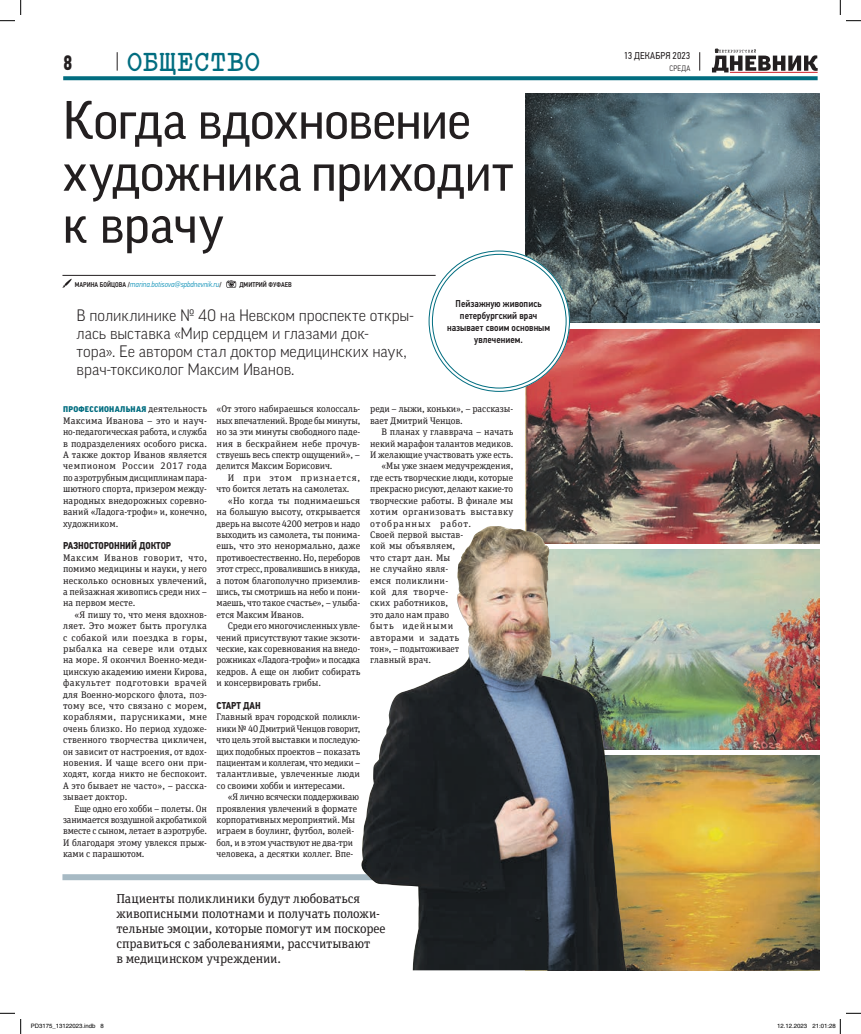
<style>
.page{position:relative;width:861px;height:1034px;background:#fff}
.page>*{position:absolute;margin:0;border:0;box-sizing:border-box;transform-origin:0 0}
.t1{font:52px/52px "Good Pro";letter-spacing:-.01em;color:#231f20}
.t2{font:700 26px "Elementa Pro";letter-spacing:.04em;color:#016d80}
.t3{font:700 21px "PF Din Text Cond Pro";color:#231f20;scale:.9 1}
.t4{font:300 16px/18px "Good Pro";color:#231f20}
.t5{font:13px/15px "FF Unit Slab Pro";color:#231f20}
.t6{font:500 10px/12px "PF Din Text Cond Pro";color:#231f20;text-align:center}
.t7{font:700 10px "PF Din Text Cond Pro";letter-spacing:-.01em;color:#231f20}
.t8{font:10px "PF Din Text Cond Pro";letter-spacing:.01em;color:#231f20}
.t9{font:9.5px/11.4px "FF Unit Slab Pro";letter-spacing:-.005em;color:#231f20;text-align:justify}
.t10{font:9.5px "FF Unit Slab Pro";letter-spacing:.035em;color:#231f20}
.t11{font:9.5px "FF Unit Slab Pro";letter-spacing:.09em;color:#231f20}
.t12{font:9.5px "FF Unit Slab Pro";letter-spacing:.03em;color:#231f20}
.t13{font:9.5px "FF Unit Slab Pro";letter-spacing:.02em;color:#231f20}
.t14{font:9.5px "FF Unit Slab Pro";letter-spacing:.04em;color:#231f20}
.t15{font:9.5px "FF Unit Slab Pro";letter-spacing:.08em;color:#231f20}
.t16{font:italic 300 8px "PF Din Text Cond Pro";color:#1092b8}
.t17{font:900 8px "Good Pro";letter-spacing:.035em;color:#016d80}
.t18{font:300 8px "PF Din Text Cond Pro";letter-spacing:.03em;color:#231f20}
.t19{font:500 7px "PF Din Text Cond Pro";color:#231f20}
.t20{font:6px "Helvetica";color:#000}
.s1{font-weight:500;font-style:normal;font-size:7px;color:#231f20}
.s2{font-family:"FF Unit Slab Pro";font-weight:400;font-size:9.5px;color:#231f20}
</style>
<div class="page">
<hr style="left:730px;top:72px;width:87px;height:1px;background:#d1232a">
<svg style="left:712px;top:49px;width:105px;height:23px"></svg>
<hr style="left:62px;top:275px;width:373px;height:1px;background:#231f20">
<svg style="left:62px;top:279px;width:10px;height:9px"></svg>
<svg style="left:226px;top:280px;width:10px;height:8px"></svg>
<div style="left:62px;top:874px;width:318px;height:6px;background:#a7bac4"></div>
<img style="left:626px;top:755px;width:193px;height:215px">
<img style="left:525px;top:329px;width:294px;height:214px">
<img style="left:626px;top:549px;width:193px;height:200px">
<img style="left:525px;top:94px;width:294px;height:228px">
<img style="left:361px;top:525px;width:265px;height:445px">
<div style="left:431px;top:253px;width:137px;height:137px;background:#fff;border-radius:50%"></div>
<svg style="left:699px;top:52px;width:1px;height:19px"></svg>
<svg style="left:117px;top:52px;width:1px;height:19px"></svg>
<svg style="left:63px;top:76px;width:754px;height:4px;background:#107587"></svg>
<svg style="left:0;top:0;width:21px;height:21px"></svg>
<svg style="left:0;top:1012px;width:21px;height:21px"></svg>
<svg style="left:839px;top:0;width:22px;height:21px"></svg>
<svg style="left:839px;top:1012px;width:22px;height:21px"></svg>
<h3 class="t3" style="left:63px;top:51px;width:12px">8</h3>
<h2 class="t2" style="left:127px;top:45px;width:135px">ОБЩЕСТВО</h2>
<h1 class="t1" style="left:62px;top:94px;width:453px">Когда вдохновение художника приходит к врачу</h1>
<p class="t16" style="left:75px;top:280px;width:148px"><span class="s1">МАРИНА БОЙЦОВА /</span>marina.botisova@spbdnevnik.ru<span class="s1">/</span></p>
<p class="t19" style="left:239px;top:280px;width:54px">ДМИТРИЙ ФУФАЕВ</p>
<h3 class="t4" style="left:77px;top:306px;width:338px">В поликлинике № 40 на Невском проспекте откры&shy;лась выставка «Мир сердцем и глазами док-<br>тора». Ее автором стал доктор медицинских наук, врач-токсиколог Максим Иванов.</h3>
<p class="t6" style="left:447px;top:297px;width:104px">Пейзажную живопись петербургский врач называет своим основным увлечением.</p>
<p class="t17" style="left:63px;top:405px;width:145px">ПРОФЕССИОНАЛЬНАЯ <span class="s2">деятельность</span></p>
<p class="t9" style="left:63px;top:414px;width:145px">Максима Иванова – это и науч&shy;но-педагогическая работа, и служба в подразде лениях особого риска.<br>А также доктор Иванов является чемпионом России 2017 года по аэротруб ным дисциплинам пара&shy;шютного спорта, призером между&shy;народных внедорожных соревно&shy;ваний «Ладога-трофи» и, конечно, художником.</p>
<p class="t7" style="left:63px;top:540px;width:110px">РАЗНОСТОРОННИЙ ДОКТОР</p>
<p class="t9" style="left:63px;top:551px;width:145px">Максим Иванов говорит, что, помимо медицины и науки, у него несколько основных увлечений, а пейзажная живопись среди них – на первом месте.</p>
<p class="t9" style="left:63px;top:608px;width:145px;text-indent:11px">«Я пишу то, что меня вдохнов&shy;ляет. Это может быть прогулка с собакой или поездка в горы, рыбалка на севере или отдых на море. Я окончил Военно-меди&shy;цинскую академию имени Кирова, факультет подготовки врачей для Военно-морского флота, поэ&shy;тому все, что связано с морем, кораблями, парусниками, мне очень близко. Но период художе&shy;ственного творчества цикличен, он зависит от настроения, от вдох&shy;новения. И чаще всего они при&shy;ходят, когда никто не беспокоит.<br>А это бывает не часто», – расска&shy;зывает доктор.</p>
<p class="t9" style="left:63px;top:802px;width:145px;text-indent:11px">Еще одно его хобби – полеты. Он занимается воздушной акробатикой вместе с сыном, летает в аэротрубе.<br>И благодаря этому увлекся прыж&shy;ками с парашютом.</p>
<p class="t9" style="left:217px;top:403px;width:145px">«От этого набираешься колоссаль&shy;ных впечатлений. Вроде бы минуты, но за эти минуты свободного паде&shy;ния в бескрайнем небе прочув&shy;ствуешь весь спектр ощущений», – делится Максим Борисович.</p>
<p class="t9" style="left:217px;top:471px;width:145px;text-indent:11px">И при этом признается, что боится летать на самолетах.</p>
<p class="t9" style="left:217px;top:494px;width:145px;text-indent:11px">«Но когда ты поднимаешься на большую высоту, открывается дверь на высоте 4200 метров и надо выходить из самолета, ты понима&shy;ешь, что это ненормально, даже противоестественно. Но, переборов этот стресс, провалившись в никуда, а потом благополучно приземлив&shy;шись, ты смотришь на небо и пони&shy;маешь, что такое счастье», – улыба&shy;ется Максим Иванов.</p>
<p class="t9" style="left:217px;top:620px;width:145px;text-indent:11px">Среди его многочисленных увле&shy;чений присутствуют такие экзоти&shy;ческие, как соревнования на внедо&shy;рожниках «Ладога-трофи» и посадка кедров. А еще он любит собирать и консервировать грибы.</p>
<p class="t7" style="left:217px;top:699px;width:46px">СТАРТ ДАН</p>
<p class="t9" style="left:217px;top:711px;width:145px">Главный врач городской поликли&shy;ники № 40 Дмитрий Ченцов говорит, что цель этой выставки и последую&shy;щих подобных проектов – показать пациентам и коллегам, что медики – талантливые, увлеченные люди со своими хобби и интересами.</p>
<p class="t9" style="left:217px;top:791px;width:144px;text-align:left;text-indent:11px">«Я лично всячески поддерживаю проявления увлечений в формате корпоративных мероприятий. Мы играем в боулинг, футбол, волей&shy;бол, и в этом участвуют не два-три человека, а десятки коллег. Впе-</p>
<p class="t9" style="left:370px;top:403px;width:144px">реди – лыжи, коньки», – рассказы&shy;вает Дмитрий Ченцов.</p>
<p class="t9" style="left:381px;top:426px;width:133px">В планах у главврача – начать</p>
<p class="t9" style="left:370px;top:437px;width:145px">некий марафон талантов медиков.</p>
<p class="t9" style="left:370px;top:449px;width:144px">И желающие участвовать уже есть.</p>
<p class="t9" style="left:381px;top:460px;width:133px">«Мы уже знаем медучреждения,</p>
<p class="t9" style="left:370px;top:471px;width:144px">где есть творческие люди, которые</p>
<p class="t9" style="left:370px;top:483px;width:144px">прекрасно рисуют, делают какие-то</p>
<p class="t9" style="left:370px;top:494px;width:145px">творческие работы. В финале мы</p>
<p class="t10" style="left:370px;top:505px;width:145px">хотим организовать выставку</p>
<p class="t11" style="left:370px;top:517px;width:103px">отобранных работ.</p>
<p class="t9" style="left:370px;top:528px;width:94px">Своей первой выстав-</p>
<p class="t9" style="left:370px;top:540px;width:87px">кой мы объявляем,</p>
<p class="t9" style="left:370px;top:551px;width:82px">что старт дан. Мы</p>
<p class="t9" style="left:370px;top:563px;width:80px">не случайно явля-</p>
<p class="t13" style="left:370px;top:574px;width:79px">емся поликлини-</p>
<p class="t14" style="left:370px;top:585px;width:79px">кой для творче-</p>
<p class="t9" style="left:370px;top:597px;width:79px">ских работников,</p>
<p class="t9" style="left:370px;top:608px;width:81px">это дало нам право</p>
<p class="t15" style="left:370px;top:619px;width:84px">быть идейными</p>
<p class="t12" style="left:370px;top:631px;width:91px">авторами и задать</p>
<p class="t9" style="left:370px;top:642px;width:90px">тон», – подытоживает</p>
<p class="t9" style="left:370px;top:654px;width:62px">главный врач.</p>
<h3 class="t5" style="left:116px;top:890px;width:271px">Пациенты поликлиники будут любоваться живописными полотнами и получать положи&shy;тельные эмоции, которые помогут им поскорее справиться с заболеваниями, рассчитывают<br>в медицинском учреждении.</h3>
<p class="t8" style="left:623px;top:50px;width:68px">13 ДЕКАБРЯ 2023</p>
<p class="t18" style="left:669px;top:63px;width:22px">СРЕДА</p>
<p class="t20" style="left:31px;top:1022px;width:75px">PD3175_13122023.indb 8</p>
<p class="t20" style="left:777px;top:1022px;width:60px">12.12.2023 21:01:28</p>
</div>
